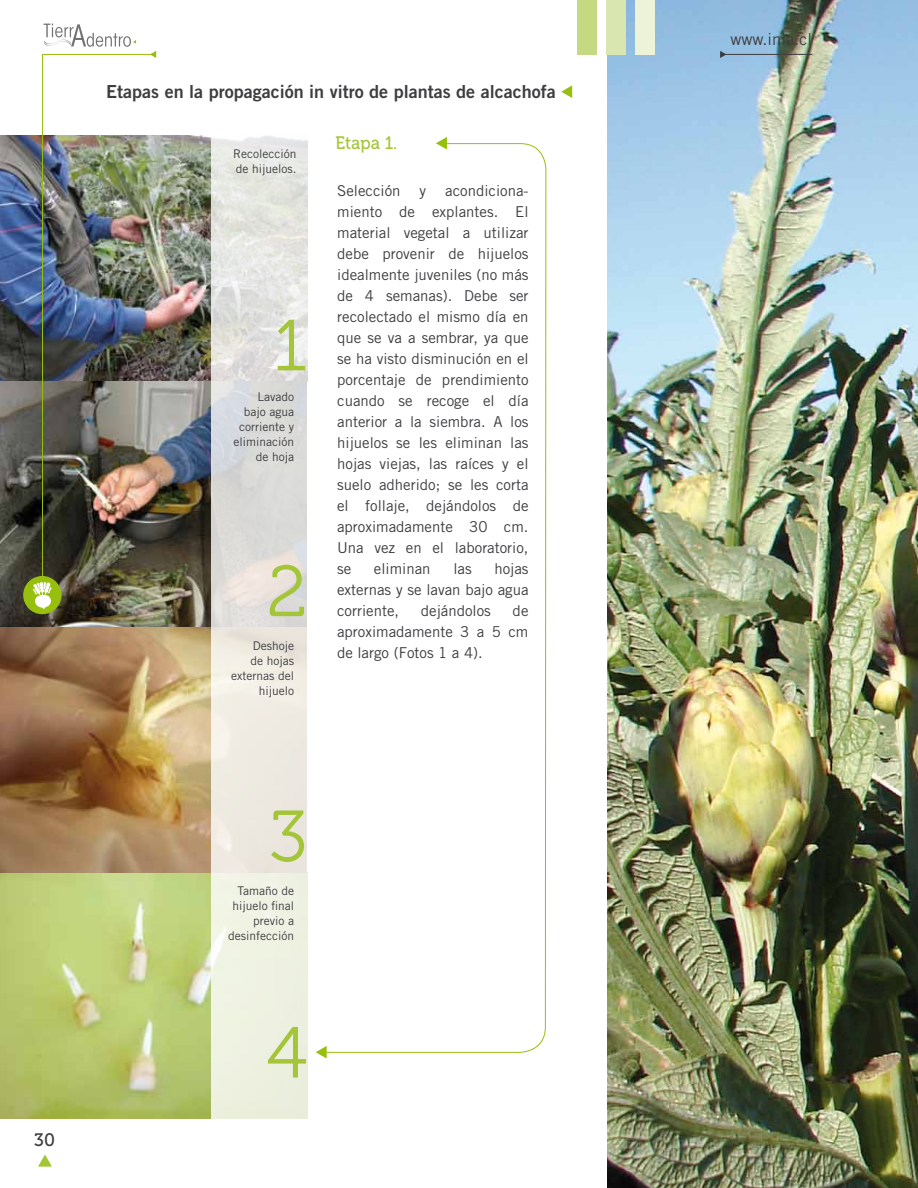
<style>
.page{position:relative;width:918px;height:1188px;background:#fff}
.page>*{position:absolute;margin:0;border:0;box-sizing:border-box;transform-origin:0 0}
.t1{font:72px "Museo 300";color:#a4c537}
.t2{font:18px "Trade Gothic LT Std Bd 2";color:#3e3d40}
.t3{font:18px "Museo 500";color:#a4c537;scale:.95 1}
.t4{font:18px "Museo 500";color:#3e3d40}
.t5{font:16.5px "Trade Gothic LT Std";color:#3e3d40}
.t6{font:15px/21px "Trade Gothic LT Std";color:#3e3d40;text-align:justify}
.t7{font:12px/15px "Trade Gothic LT Std";color:#3e3d40;text-align:right}
</style>
<div class="page">
<img style="left:607px;top:0;width:311px;height:1188px">
<img style="left:0;top:135px;width:211px;height:984px">
<svg style="left:561px;top:85px;width:11px;height:13px"></svg>
<svg style="left:211px;top:135px;width:105px;height:984px;background:#e8e8e0"></svg>
<svg style="left:327px;top:143px;width:220px;height:910px"></svg>
<svg style="left:436px;top:137px;width:11px;height:13px"></svg>
<svg style="left:316px;top:1046px;width:11px;height:13px"></svg>
<svg style="left:720px;top:51px;width:6px;height:7px"></svg>
<hr style="left:720px;top:54px;width:92px;height:1px;background:#3e3d40">
<div style="left:635px;top:0;width:19px;height:54px;background:#edf3d9"></div>
<div style="left:607px;top:0;width:19px;height:54px;background:#dae6b0"></div>
<div style="left:577px;top:0;width:20px;height:54px;background:#c5d882"></div>
<svg style="left:38px;top:1155px;width:14px;height:12px"></svg>
<img style="left:42px;top:54px;width:112px;height:524px">
<svg style="left:150px;top:51px;width:6px;height:7px"></svg>
<div style="left:23px;top:576px;width:38px;height:38px;background:#97bf0d;border-radius:50%"></div>
<svg style="left:33px;top:582px;width:19px;height:28px"></svg>
<svg style="left:44px;top:24px;width:92px;height:23px"></svg>
<p class="t4" style="left:34px;top:1130px;width:22px">30</p>
<p class="t2" style="left:106px;top:80px;width:451px">Etapas en la propagación in vitro de plantas de alcachofa</p>
<p class="t7" style="left:233px;top:146px;width:65px;text-align:left">Recolección de hijuelos.</p>
<h1 class="t1" style="left:273px;top:307px;width:36px">1</h1>
<p class="t7" style="left:233px;top:389px;width:62px">Lavado bajo agua corriente y eliminación de hoja</p>
<h1 class="t1" style="left:267px;top:553px;width:42px">2</h1>
<p class="t7" style="left:231px;top:638px;width:64px">Deshoje<br>de hojas externas del hijuelo</p>
<p class="t3" style="left:336px;top:133px;width:67px">Etapa 1.</p>
<p class="t6" style="left:337px;top:179px;width:193px;text-indent:108px">acondiciona&shy;miento de explantes. El material vegetal a utilizar debe provenir de hijuelos idealmente juveniles (no más de 4 semanas). Debe ser recolectado el mismo día en que se va a sembrar, ya que se ha visto disminución en el porcentaje de prendimiento cuando se recoge el día anterior a la siembra. A los hijuelos se les eliminan las hojas viejas, las raíces y el suelo adherido; se les corta el follaje, dejándolos de aproximadamente 30 cm.<br>Una vez en el laboratorio, se</p>
<p class="t6" style="left:337px;top:179px;width:65px">Selección</p>
<p class="t6" style="left:420px;top:179px;width:8px">y</p>
<p class="t6" style="left:337px;top:557px;width:193px;text-indent:157px">hojas externas y se lavan bajo agua corriente,</p>
<p class="t6" style="left:374px;top:557px;width:58px">eliminan</p>
<p class="t6" style="left:453px;top:557px;width:20px">las</p>
<p class="t6" style="left:421px;top:599px;width:72px">dejándolos</p>
<p class="t6" style="left:337px;top:599px;width:193px;text-indent:176px">de aproximadamente 3 a 5 cm de largo (Fotos 1 a 4).</p>
<h1 class="t1" style="left:269px;top:798px;width:40px">3</h1>
<p class="t7" style="left:228px;top:883px;width:68px">Tamaño de hijuelo final previo a desinfección</p>
<h1 class="t1" style="left:267px;top:1014px;width:42px">4</h1>
<p class="t5" style="left:731px;top:29px;width:83px">www.inia.cl</p>
</div>
